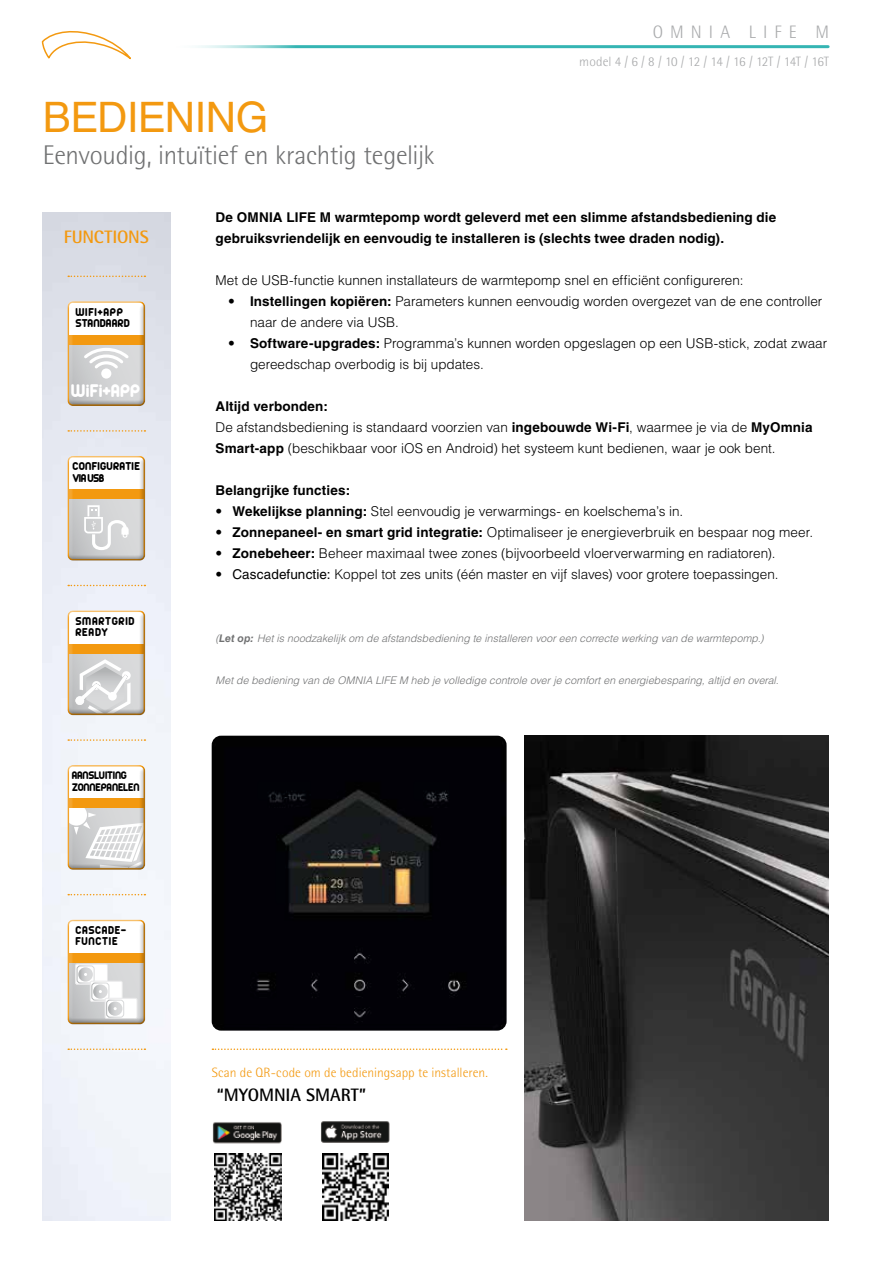
<style>
.page{position:relative;width:893px;height:1263px;background:#fff}
.page>*{position:absolute;margin:0;border:0;box-sizing:border-box;transform-origin:0 0}
.t1{font:42px "Helvetica LT Std";letter-spacing:-.015em;color:#f39910}
.t2{font:300 27px "Rotis Semi Sans Pro";letter-spacing:-.015em;color:#707172}
.t3{font:19.95px "z Arista";letter-spacing:.01em;color:#fff}
.t4{font:700 18px "Rotis Semi Sans Pro";letter-spacing:-.005em;color:#000}
.t5{font:300 18px "Rotis Semi Sans Pro";letter-spacing:.39em;color:#a9aaac}
.t6{font:700 18px "Rotis Semi Sans Pro";letter-spacing:-.01em;color:#f39910}
.t7{font:300 13.5px/21px "Helvetica LT Std";color:#000}
.t8{font:700 13.5px/21px "Helvetica LT Std";letter-spacing:.01em;color:#000}
.t9{font:300 13.5px "Rotis Semi Sans Pro";letter-spacing:.005em;color:#f39910}
.t10{font:300 13.5px "Rotis Semi Sans Pro";letter-spacing:-.025em;color:#a9aaac}
.t11{font:12.45px/11.2px "z Arista";letter-spacing:.045em;color:#000}
.t12{font:12.45px/11.2px "z Arista";letter-spacing:.02em;color:#000}
.t13{font:12.45px/11.2px "z Arista";letter-spacing:.01em;color:#000}
.t14{font:12px/11.2px "z Arista";letter-spacing:-.015em;color:#000}
.t15{font:italic 300 10.5px "Helvetica LT Std";letter-spacing:.005em;color:#707172}
.s1{font-weight:700}
.s2{font-weight:400}
</style>
<div class="page">
<img style="left:43px;top:213px;width:127px;height:1007px">
<svg style="left:41px;top:31px;width:90px;height:29px"></svg>
<hr style="left:169px;top:45px;width:659px;height:3px;background:#35b5b3">
<img style="left:212px;top:736px;width:295px;height:294px">
<svg style="left:212px;top:1048px;width:295px;height:2px"></svg>
<svg style="left:68px;top:1048px;width:77px;height:2px"></svg>
<svg style="left:68px;top:894px;width:77px;height:1px"></svg>
<svg style="left:68px;top:739px;width:77px;height:2px"></svg>
<svg style="left:68px;top:585px;width:77px;height:1px"></svg>
<svg style="left:68px;top:430px;width:77px;height:2px"></svg>
<svg style="left:68px;top:276px;width:77px;height:1px"></svg>
<div style="left:67px;top:919px;width:81px;height:106px;background:#000;opacity:.5"></div>
<div style="left:67px;top:762px;width:81px;height:102px;background:#f2f5fa"></div>
<div style="left:67px;top:765px;width:81px;height:105px;background:#000;opacity:.5"></div>
<div style="left:67px;top:453px;width:81px;height:102px;background:#e7e9f1"></div>
<div style="left:67px;top:456px;width:81px;height:105px;background:#000;opacity:.5"></div>
<div style="left:67px;top:607px;width:81px;height:102px;background:#eef1fa"></div>
<div style="left:67px;top:610px;width:81px;height:105px;background:#000;opacity:.5"></div>
<div style="left:67px;top:298px;width:81px;height:102px;background:#dcdfe8"></div>
<div style="left:67px;top:301px;width:81px;height:105px;background:#000;opacity:.5"></div>
<img style="left:321px;top:1121px;width:69px;height:22px">
<img style="left:322px;top:1154px;width:67px;height:66px">
<img style="left:212px;top:1122px;width:70px;height:22px">
<img style="left:215px;top:1154px;width:66px;height:66px">
<img style="left:525px;top:736px;width:304px;height:484px">
<h1 class="t1" style="left:43px;top:93px;width:227px">BEDIENING</h1>
<h2 class="t2" style="left:43px;top:139px;width:393px">Eenvoudig, intuïtief en krachtig tegelijk</h2>
<h3 class="t5" style="left:653px;top:22px;width:178px">OMNIA LIFE M</h3>
<p class="t10" style="left:579px;top:54px;width:251px">model 4 / 6 / 8 / 10 / 12 / 14 / 16 / 12T / 14T / 16T</p>
<h3 class="t6" style="left:64px;top:226px;width:87px">FUNCTIONS</h3>
<p class="t13" style="left:75px;top:306px;width:56px">WIFI+APP<br>STANDAARD</p>
<h3 class="t3" style="left:71px;top:381px;width:70px">WiFi+APP</h3>
<p class="t12" style="left:73px;top:460px;width:69px">CONFIGURATIE<br>VIA USB</p>
<p class="t11" style="left:75px;top:615px;width:61px">SMARTGRID<br>READY</p>
<p class="t14" style="left:72px;top:769px;width:69px">AANSLUITING<br>ZONNEPANELEN</p>
<p class="t11" style="left:75px;top:924px;width:52px">CASCADE-<br>FUNCTIE</p>
<p class="t8" style="left:215px;top:207px;width:562px">De OMNIA LIFE M warmtepomp wordt geleverd met een slimme afstandsbediening die gebruiksvriendelijk en eenvoudig te installeren is (slechts twee draden nodig).</p>
<p class="t7" style="left:215px;top:270px;width:529px">Met de USB-functie kunnen installateurs de warmtepomp snel en efficiënt configureren:</p>
<p class="t7" style="left:250px;top:291px;width:574px;text-indent:-22px">• <span class="s1">Instellingen kopiëren:</span> Parameters kunnen eenvoudig worden overgezet van de ene controller naar de andere via USB.</p>
<p class="t7" style="left:250px;top:333px;width:579px;text-indent:-22px">• <span class="s1">Software-upgrades:</span> Programma’s kunnen worden opgeslagen op een USB-stick, zodat zwaar gereedschap overbodig is bij updates.</p>
<p class="t7" style="left:215px;top:396px;width:599px"><span class="s1">Altijd verbonden:<br></span>De afstandsbediening is standaard voorzien van <span class="s1">ingebouwde Wi-Fi</span>, waarmee je via de <span class="s1">MyOmnia<br>Smart-app</span> (beschikbaar voor iOS en Android) het systeem kunt bedienen, waar je ook bent.</p>
<p class="t8" style="left:215px;top:480px;width:136px">Belangrijke functies:</p>
<p class="t7" style="left:215px;top:501px;width:469px">• <span class="s1">Wekelijkse planning:</span> Stel eenvoudig je verwarmings- en koelschema’s in.</p>
<p class="t7" style="left:215px;top:522px;width:599px">• <span class="s1">Zonnepaneel- en smart grid integratie:</span> Optimaliseer je energieverbruik en bespaar nog meer.</p>
<p class="t7" style="left:215px;top:543px;width:561px">• <span class="s1">Zonebeheer:</span> Beheer maximaal twee zones (bijvoorbeeld vloerverwarming en radiatoren).</p>
<p class="t7" style="left:215px;top:564px;width:565px">• <span class="s2">Cascadefunctie:</span> Koppel tot zes units (één master en vijf slaves) voor grotere toepassingen.</p>
<p class="t15" style="left:215px;top:632px;width:550px">(<span class="s1">Let op:</span> Het is noodzakelijk om de afstandsbediening te installeren voor een correcte werking van de warmtepomp.)</p>
<p class="t15" style="left:215px;top:674px;width:565px">Met de bediening van de OMNIA LIFE M heb je volledige controle over je comfort en energiebesparing, altijd en overal.</p>
<p class="t9" style="left:212px;top:1065px;width:278px">Scan de QR-code om de bedieningsapp te installeren.</p>
<h3 class="t4" style="left:217px;top:1084px;width:151px">“MYOMNIA SMART”</h3>
</div>
